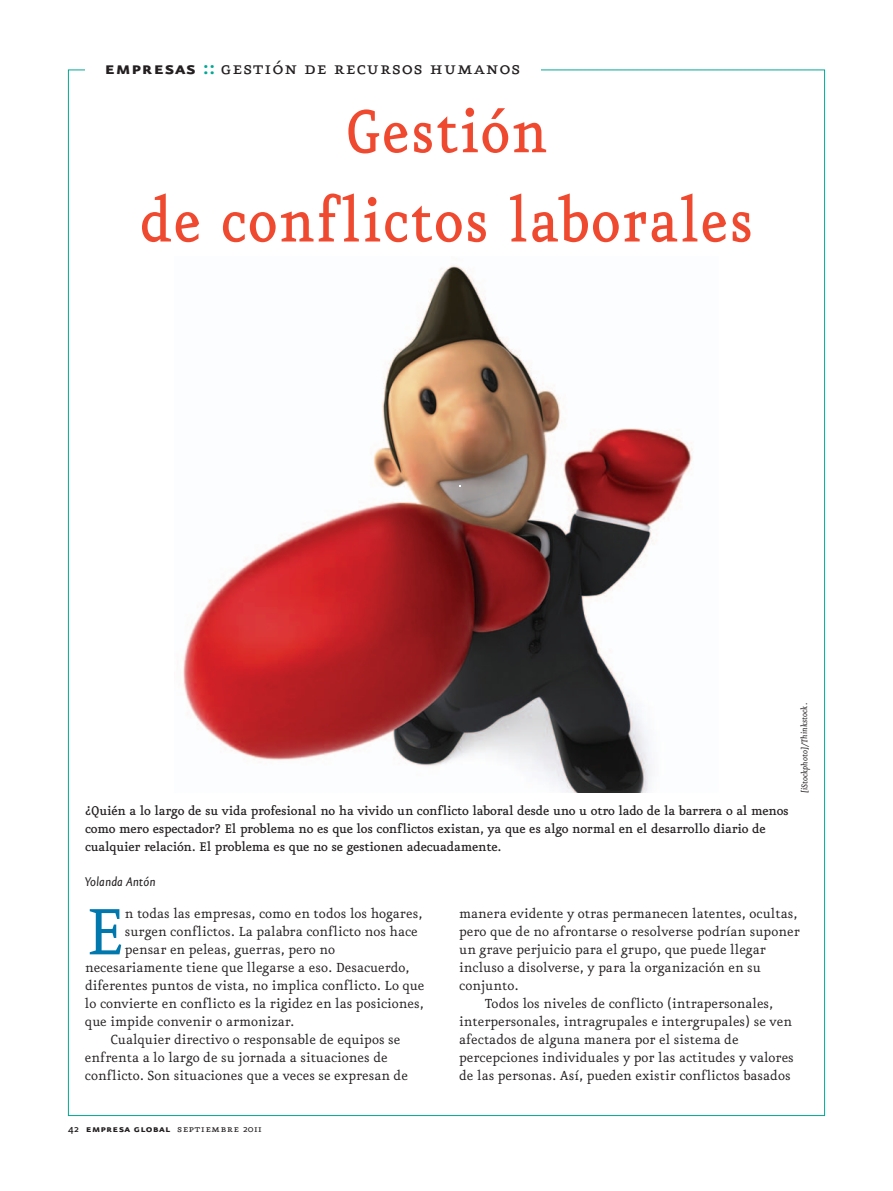
<style>
.page{position:relative;width:893px;height:1191px;background:#fff}
.page>*{position:absolute;margin:0;border:0;box-sizing:border-box;transform-origin:0 0}
.t1{font:78.45px "Eureka";color:#0078ae}
.t2{font:500 72px/89.2px "Eureka";letter-spacing:.02em;color:#ef4a30;text-align:center;scale:.9 1}
.t3{font:21.9px "Eureka Small Caps";letter-spacing:.025em;color:#231f20}
.t4{font:15.75px "Eureka";color:#231f20}
.t5{font:500 15px/18px "Eureka";letter-spacing:-.015em;color:#231f20}
.t6{font:italic 15px "Eureka Sans";color:#231f20}
.t7{font:12px "Eureka Sans Bold Caps";letter-spacing:.025em;color:#231f20}
.t8{font:italic 10.2px "Eureka";color:#231f20}
.s1{font-family:"Eureka Sans Bold Caps"}
.s2{font-family:"Eureka Sans Bold Caps";color:#00a895}
.s3{font-family:"Eureka";font-weight:500}
.s4{font-family:"Eureka Small Caps"}
.s5{font-family:"Eureka"}
</style>
<div class="page">
<img style="left:183px;top:265px;width:510px;height:528px">
<h3 class="t3" style="left:105px;top:57px;width:417px"><span class="s1">empresas</span> <span class="s2">::</span> gestión de recursos humanos</h3>
<h2 class="t2" style="left:140px;top:90px;width:683px">Gestión<br>de conflictos laborales</h2>
<p class="t5" style="left:85px;top:802px;width:705px">¿Quién a lo largo de su vida profesional no ha vivido un conflicto laboral desde uno u otro lado de la barrera o al menos como mero espectador? El problema no es que los conflictos existan, ya que es algo normal en el desarrollo diario de cualquier relación. El problema es que no se gestionen adecuadamente.</p>
<p class="t6" style="left:85px;top:874px;width:72px">Yolanda Antón</p>
<p class="t8" style="left:799px;top:793px;width:92px;rotate:-90deg">[iStockphoto]/Th ni kstock.</p>
<h1 class="t1" style="left:85px;top:894px;width:41px">E</h1>
<p class="t4" style="left:125px;top:906px;width:299px">n todas las empresas, como en todos los hogares,</p>
<p class="t4" style="left:125px;top:924px;width:295px">surgen conflictos. La palabra conflicto nos hace</p>
<p class="t4" style="left:125px;top:942px;width:212px">pensar en peleas, guerras, pero no</p>
<p class="t4" style="left:85px;top:960px;width:326px">necesariamente tiene que llegarse a eso. Desacuerdo,</p>
<p class="t4" style="left:85px;top:978px;width:341px">diferentes puntos de vista, no implica conflicto. Lo que</p>
<p class="t4" style="left:85px;top:996px;width:340px">lo convierte en conflicto es la rigidez en las posiciones,</p>
<p class="t4" style="left:85px;top:1014px;width:211px">que impide convenir o armonizar.</p>
<p class="t4" style="left:110px;top:1032px;width:291px">Cualquier directivo o responsable de equipos se</p>
<p class="t4" style="left:85px;top:1050px;width:304px">enfrenta a lo largo de su jornada a situaciones de</p>
<p class="t4" style="left:85px;top:1068px;width:325px">conflicto. Son situaciones que a veces se expresan de</p>
<p class="t7" style="left:68px;top:1122px;width:195px"><span class="s3">42</span> empresa global <span class="s4">septiembre</span> <span class="s5">2011</span></p>
<p class="t4" style="left:459px;top:906px;width:340px">manera evidente y otras permanecen latentes, ocultas,</p>
<p class="t4" style="left:459px;top:924px;width:342px">pero que de no afrontarse o resolverse podrían suponer</p>
<p class="t4" style="left:459px;top:942px;width:308px">un grave perjuicio para el grupo, que puede llegar</p>
<p class="t4" style="left:459px;top:960px;width:303px">incluso a disolverse, y para la organización en su</p>
<p class="t4" style="left:459px;top:978px;width:61px">conjunto.</p>
<p class="t4" style="left:485px;top:996px;width:290px">Todos los niveles de conflicto (intrapersonales,</p>
<p class="t4" style="left:459px;top:1014px;width:334px">interpersonales, intragrupales e intergrupales) se ven</p>
<p class="t4" style="left:459px;top:1032px;width:281px">afectados de alguna manera por el sistema de</p>
<p class="t4" style="left:459px;top:1050px;width:336px">percepciones individuales y por las actitudes y valores</p>
<p class="t4" style="left:459px;top:1068px;width:333px">de las personas. Así, pueden existir conflictos basados</p>
</div>
